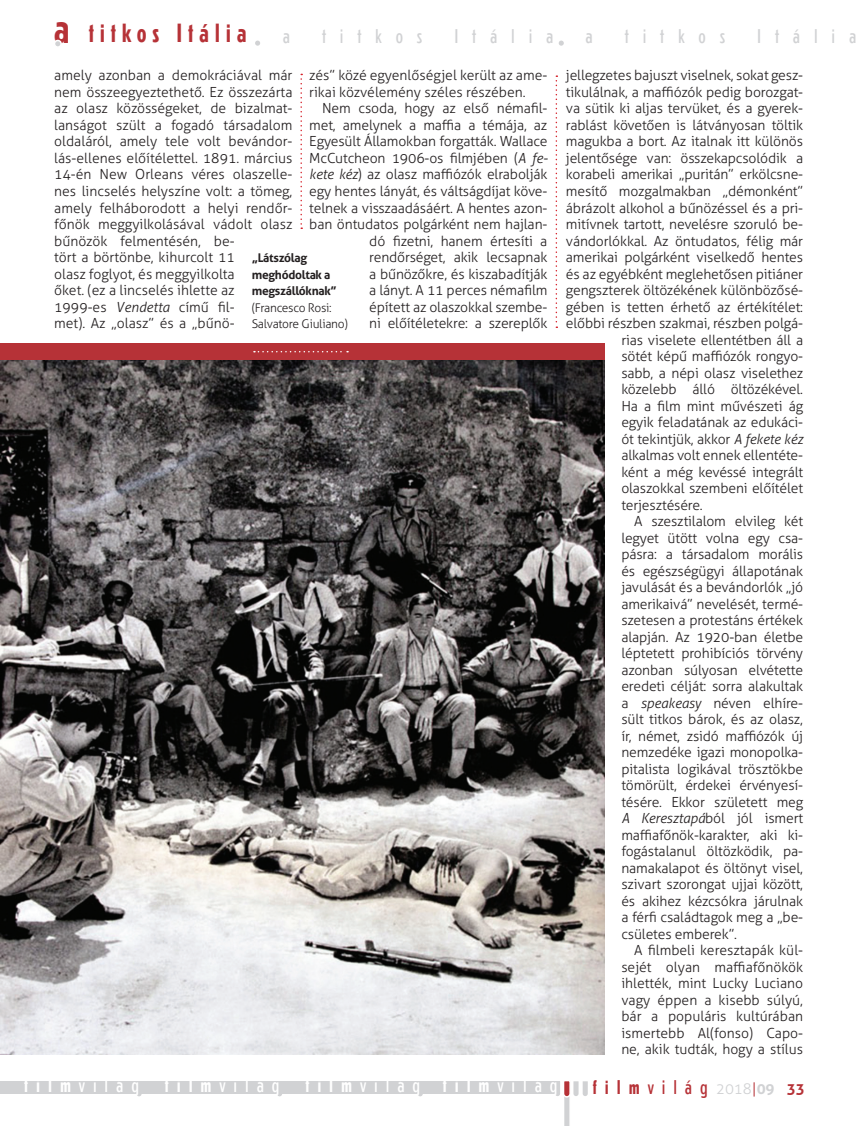
<style>
.page{position:relative;width:867px;height:1126px;background:#fff}
.page>*{position:absolute;margin:0;border:0;box-sizing:border-box;transform-origin:0 0}
.t1{font:700 condensed 42px "Erbar LT";color:#b63237}
.t2{font:700 condensed 26.1px "Erbar LT";letter-spacing:.22em;color:#b63237}
.t3{font:300 condensed 19.8px "Erbar LT";letter-spacing:.4em;color:#fff}
.t4{font:300 condensed 19.8px "Erbar LT";letter-spacing:.7em;color:#d1d2d4}
.t5{font:300 condensed 19.8px "Erbar LT";letter-spacing:.4em;color:#b63237}
.t6{font:700 15px "Aller";color:#b63237}
.új_Filmvilág{font:300 13.95px/16.5px "Aller";letter-spacing:-.01em;color:#231f20}
.t7{font:700 12px/16.5px "Aller";letter-spacing:-.025em;color:#231f20}
.t8{font:300 12px/16.5px "Aller";letter-spacing:-.025em;color:#231f20}
.s1{font-style:italic}
.s2{font-weight:700}
.s3{font-family:"Aller";font-stretch:normal;font-size:15px;color:#d1d2d4}
.s4{font-family:"Aller";font-stretch:normal;font-size:15px}
.s5{font-family:"Aller";font-weight:700;font-stretch:normal;font-size:15px;color:#d1d2d4}
</style>
<div class="page">
<svg style="left:418px;top:1093px;width:5px;height:3px"></svg>
<svg style="left:136px;top:1093px;width:6px;height:3px"></svg>
<svg style="left:255px;top:41px;width:5px;height:5px"></svg>
<svg style="left:559px;top:41px;width:5px;height:5px"></svg>
<div style="left:0;top:1081px;width:560px;height:12px;background:#d1d2d4"></div>
<svg style="left:555px;top:1081px;width:33px;height:45px"></svg>
<svg style="left:277px;top:1093px;width:5px;height:3px"></svg>
<div style="left:55px;top:40px;width:6px;height:7px;background:#d1d2d4;border-radius:50%"></div>
<div style="left:54px;top:40px;width:8px;height:8px;border:2px solid #fff;border-radius:50%"></div>
<svg style="left:556px;top:75px;width:1px;height:253px"></svg>
<svg style="left:300px;top:74px;width:2px;height:155px"></svg>
<img style="left:0;top:360px;width:604px;height:695px">
<div style="left:0;top:343px;width:604px;height:17px;background:#b63237"></div>
<svg style="left:254px;top:351px;width:94px;height:1px"></svg>
<h1 class="t1" style="left:54px;top:4px;width:17px">a</h1>
<h2 class="t2" style="left:89px;top:18px;width:159px">titkos Itália</h2>
<h3 class="t4" style="left:283px;top:24px;width:9px">a</h3>
<h3 class="t4" style="left:322px;top:24px;width:102px">titkos</h3>
<h3 class="t4" style="left:454px;top:24px;width:101px">Itália</h3>
<h3 class="t4" style="left:586px;top:24px;width:9px">a</h3>
<h3 class="t4" style="left:625px;top:24px;width:102px">titkos</h3>
<h3 class="t4" style="left:757px;top:24px;width:101px">Itália</h3>
<p class="új_Filmvilág" style="left:309px;top:67px;width:240px">zés” közé egyenlőségjel került az ame&shy;rikai közvélemény széles részében.</p>
<p class="új_Filmvilág" style="left:309px;top:100px;width:240px;text-align:right">Nem csoda, hogy az első némafil&shy;met, amelynek a maffia a témája, az Egyesült Államokban forgatták. Wallace McCutcheon 1906-os filmjében (<span class="s1">A fe&shy;kete kéz</span>) az olasz maffiózók elrabolják egy hentes lányát, és váltságdíjat köve&shy;telnek a visszaadásáért. A hentes azon&shy;ban öntudatos polgárként nem hajlan&shy;dó fizetni, hanem értesíti a rendőrséget, akik lecsapnak<br>a bűnözőkre, és kiszabadítják<br>a lányt. A 11 perces némafilm<br>épített az olaszokkal szembe-<br>ni előítéletekre: a szereplők</p>
<p class="új_Filmvilág" style="left:54px;top:67px;width:240px">amely azonban a demokráciával már nem összeegyeztethető. Ez összezárta az olasz közösségeket, de bizalmat&shy;lanságot szült a fogadó társadalom oldaláról, amely tele volt bevándor&shy;lás-ellenes előítélettel. 1891. március 14-én New Orleans véres olaszelle&shy;nes lincselés helyszíne volt: a tömeg, amely felháborodott a helyi rendőr&shy;főnök meggyilkolásával vádolt olasz bűnözök felmentésén, be-<br>tört a börtönbe, kihurcolt 11<br>olasz foglyot, és meggyilkolta<br>őket. (ez a lincselés ihlette az<br>1999-es <span class="s1">Vendetta</span> című fil-<br>met). Az „olasz” és a „bűnö-</p>
<p class="t7" style="left:252px;top:249px;width:86px">„Látszólag meghódoltak a megszállóknak”</p>
<p class="t8" style="left:252px;top:299px;width:98px">(Francesco Rosi:<br>Salvatore Giuliano)</p>
<p class="új_Filmvilág" style="left:566px;top:67px;width:239px">jellegzetes bajuszt viselnek, sokat gesz-</p>
<p class="új_Filmvilág" style="left:566px;top:84px;width:239px">tikulálnak, a maffiózók pedig borozgat-</p>
<p class="új_Filmvilág" style="left:566px;top:100px;width:239px">va sütik ki aljas tervüket, és a gyerek-</p>
<p class="új_Filmvilág" style="left:566px;top:117px;width:239px">rablást követően is látványosan töltik</p>
<p class="új_Filmvilág" style="left:566px;top:133px;width:239px">magukba a bort. Az italnak itt különös</p>
<p class="új_Filmvilág" style="left:566px;top:150px;width:239px">jelentősége van: összekapcsolódik a</p>
<p class="új_Filmvilág" style="left:566px;top:166px;width:239px">korabeli amerikai „puritán” erkölcsne-</p>
<p class="új_Filmvilág" style="left:566px;top:183px;width:239px">mesítő mozgalmakban „démonként”</p>
<p class="új_Filmvilág" style="left:566px;top:199px;width:239px">ábrázolt alkohol a bűnözéssel és a pri-</p>
<p class="új_Filmvilág" style="left:566px;top:216px;width:239px">mitívnek tartott, nevelésre szoruló be-</p>
<p class="új_Filmvilág" style="left:566px;top:232px;width:239px">vándorlókkal. Az öntudatos, félig már</p>
<p class="új_Filmvilág" style="left:566px;top:249px;width:239px">amerikai polgárként viselkedő hentes</p>
<p class="új_Filmvilág" style="left:566px;top:265px;width:239px">és az egyébként meglehetősen pitiáner</p>
<p class="új_Filmvilág" style="left:566px;top:282px;width:239px">gengszterek öltözékének különbözősé-</p>
<p class="új_Filmvilág" style="left:566px;top:298px;width:239px">gében is tetten érhető az értékítélet:</p>
<p class="új_Filmvilág" style="left:566px;top:315px;width:239px">előbbi részben szakmai, részben polgá-</p>
<p class="új_Filmvilág" style="left:621px;top:331px;width:183px">rias viselete ellentétben áll a</p>
<p class="új_Filmvilág" style="left:621px;top:348px;width:183px">sötét képű maffiózók rongyo-</p>
<p class="új_Filmvilág" style="left:621px;top:364px;width:183px">sabb, a népi olasz viselethez</p>
<p class="új_Filmvilág" style="left:621px;top:381px;width:183px">közelebb álló öltözékével.</p>
<p class="új_Filmvilág" style="left:621px;top:397px;width:183px">Ha a film mint művészeti ág</p>
<p class="új_Filmvilág" style="left:621px;top:414px;width:183px">egyik feladatának az edukáci-</p>
<p class="új_Filmvilág" style="left:621px;top:430px;width:183px">ót tekintjük, akkor <span class="s1">A fekete kéz</span></p>
<p class="új_Filmvilág" style="left:621px;top:447px;width:183px">alkalmas volt ennek ellentéte-</p>
<p class="új_Filmvilág" style="left:621px;top:463px;width:183px">ként a még kevéssé integrált</p>
<p class="új_Filmvilág" style="left:621px;top:480px;width:183px">olaszokkal szembeni előítélet</p>
<p class="új_Filmvilág" style="left:621px;top:496px;width:83px">terjesztésére.</p>
<p class="új_Filmvilág" style="left:621px;top:513px;width:183px;text-align:justify;text-indent:13px">A szesztilalom elvileg két legyet ütött volna egy csa&shy;pásra: a társadalom morális és egészségügyi állapotának javulását és a bevándorlók „jó amerikaivá” nevelését, termé&shy;szetesen a protestáns értékek alapján. Az 1920-ban életbe léptetett prohibíciós törvény azonban súlyosan elvétette eredeti célját: sorra alakultak a <span class="s1">speakeasy</span> néven elhíre&shy;sült titkos bárok, és az olasz, ír, német, zsidó maffiózók új nemzedéke igazi monopolka&shy;pitalista logikával trösztökbe tömörült, érdekei érvényesí&shy;tésére. Ekkor született meg <span class="s1">A Keresztapá</span>ból jól ismert maffiafőnök-karakter, aki ki&shy;fogástalanul öltözködik, pa&shy;namakalapot és öltönyt visel, szivart szorongat ujjai között, és akihez kézcsókra járulnak a férfi családtagok meg a „be&shy;csületes emberek”.</p>
<p class="új_Filmvilág" style="left:621px;top:942px;width:183px;text-align:justify;text-indent:13px">A filmbeli keresztapák kül&shy;sejét olyan maffiafőnökök ihlették, mint Lucky Luciano vagy éppen a kisebb súlyú, bár a populáris kultúrában ismertebb Al(fonso) Capo&shy;ne, akik tudták, hogy a stílus</p>
<h3 class="t3" style="left:24px;top:1073px;width:116px"><span class="s2">film</span>világ</h3>
<h3 class="t3" style="left:165px;top:1073px;width:116px"><span class="s2">film</span>világ</h3>
<h3 class="t3" style="left:305px;top:1073px;width:254px"><span class="s2">film</span>világ <span class="s2">film</span>világ</h3>
<h3 class="t5" style="left:593px;top:1075px;width:183px"><span class="s2">film</span>világ <span class="s3">2018</span><span class="s4">|</span><span class="s5">09</span></h3>
<p class="t6" style="left:787px;top:1079px;width:19px">33</p>
</div>
